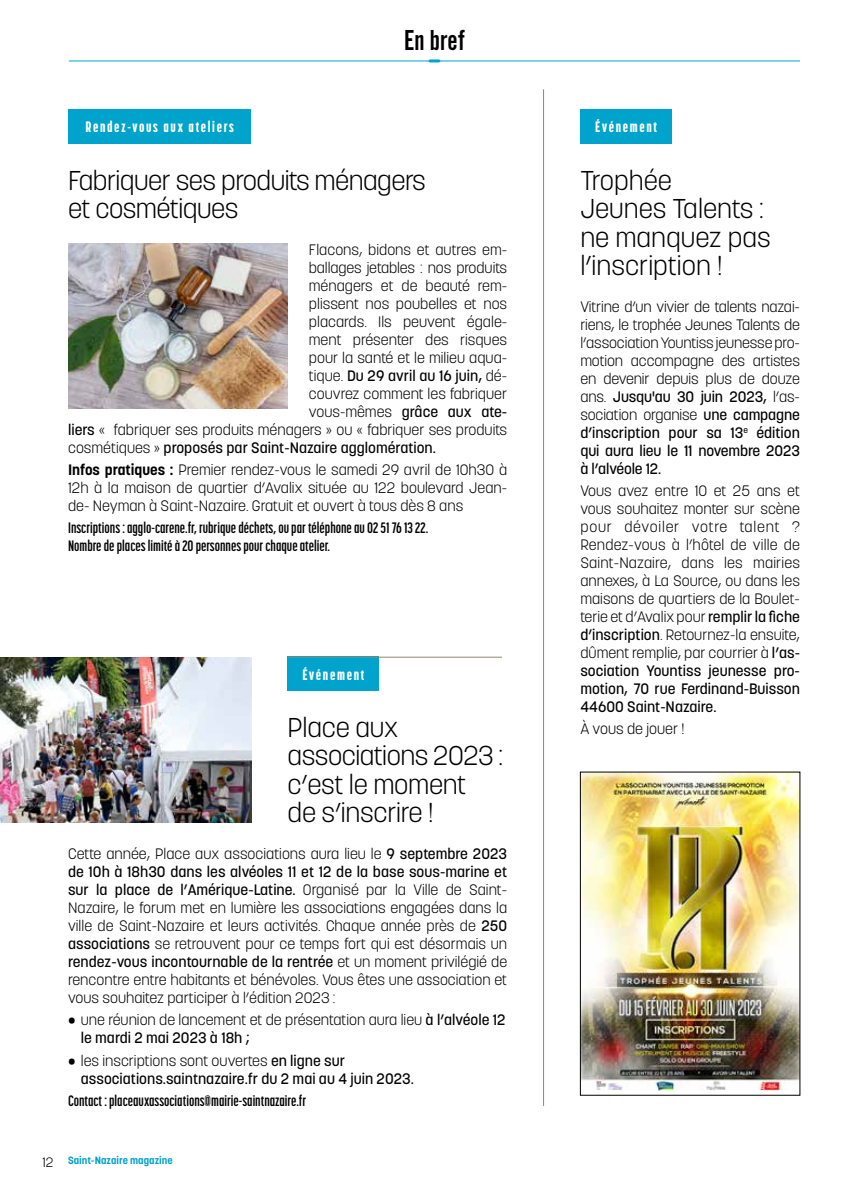
<style>
.page{position:relative;width:851px;height:1191px;background:#fff}
.page>*{position:absolute;margin:0;border:0;box-sizing:border-box;transform-origin:0 0}
.t1{font:30px "Alternate Got No 2 D";letter-spacing:.005em;color:#000}
.t2{font:300 27px/28.5px "Korolev";letter-spacing:-.02em;color:#000}
.t3{font:300 27px/28.5px "Korolev";color:#000}
.t4{font:300 15px/18px "Korolev";color:#000;text-align:justify}
.t5{font:500 15px/18px "Korolev";color:#000}
.t6{font:700 15px/18px "Korolev Compressed";color:#000}
.t7{font:800 15px "Korolev Compressed";letter-spacing:.11em;color:#fff}
.t8{font:300 13.5px "Korolev";color:#000}
.t9{font:700 10.5px "Korolev";color:#00a3cb}
.s1{font-weight:300}
.s2{font-weight:500}
.s3{font-weight:700}
</style>
<div class="page">
<img style="left:0;top:657px;width:251px;height:165px">
<hr style="left:69px;top:61px;width:730px;height:1px;background:#00a3cb">
<svg style="left:430px;top:59px;width:9px;height:2px"></svg>
<div style="left:287px;top:657px;width:92px;height:34px;background:#00a3cb"></div>
<div style="left:68px;top:110px;width:183px;height:34px;background:#00a3cb"></div>
<hr style="left:543px;top:89px;width:1px;height:1017px;background:#8b8973">
<hr style="left:287px;top:657px;width:215px;height:1px;background:#8b8973">
<div style="left:580px;top:110px;width:91px;height:34px;background:#00a3cb"></div>
<img style="left:582px;top:773px;width:216px;height:317px">
<div style="left:580px;top:771px;width:220px;height:324px;border:1px solid #000"></div>
<img style="left:68px;top:243px;width:219px;height:165px">
<h1 class="t1" style="left:404px;top:24px;width:62px">En bref</h1>
<p class="t7" style="left:85px;top:118px;width:150px">Rendez-vous aux ateliers</p>
<p class="t7" style="left:595px;top:118px;width:63px">Événement</p>
<h2 class="t2" style="left:68px;top:166px;width:359px">Fabriquer ses produits ménagers et cosmétiques</h2>
<p class="t4" style="left:309px;top:240px;width:200px">Flacons, bidons et autres em-</p>
<p class="t4" style="left:309px;top:258px;width:200px">ballages jetables : nos produits</p>
<p class="t4" style="left:309px;top:276px;width:200px">ménagers et de beauté rem-</p>
<p class="t4" style="left:309px;top:294px;width:200px">plissent nos poubelles et nos</p>
<p class="t4" style="left:309px;top:312px;width:200px">placards. Ils peuvent égale-</p>
<p class="t4" style="left:309px;top:330px;width:200px">ment présenter des risques</p>
<p class="t4" style="left:309px;top:348px;width:200px">pour la santé et le milieu aqua-</p>
<p class="t5" style="left:309px;top:366px;width:200px"><span class="s1">tique.</span> Du 29 avril au 16 juin, <span class="s1">dé-</span></p>
<p class="t4" style="left:309px;top:384px;width:200px">couvrez comment les fabriquer</p>
<p class="t5" style="left:309px;top:402px;width:200px"><span class="s1">vous-mêmes</span> grâce aux ate-</p>
<p class="t4" style="left:68px;top:420px;width:440px"><span class="s2">liers</span> « fabriquer ses produits ménagers » ou « fabriquer ses produits</p>
<p class="t5" style="left:68px;top:438px;width:369px"><span class="s1">cosmétiques »</span> proposés par Saint-Nazaire agglomération.</p>
<p class="t4" style="left:68px;top:461px;width:440px"><span class="s3">Infos pratiques :</span> Premier rendez-vous le samedi 29 avril de 10h30 à 12h à la maison de quartier d’Avalix située au 122 boulevard Jean&shy;de- Neyman à Saint-Nazaire. Gratuit et ouvert à tous dès 8 ans</p>
<p class="t6" style="left:68px;top:519px;width:361px">Inscriptions : agglo-carene.fr, rubrique déchets, ou par téléphone au 02 51 76 13 22.<br>Nombre de places limité à 20 personnes pour chaque atelier.</p>
<p class="t7" style="left:302px;top:665px;width:63px">Événement</p>
<h2 class="t2" style="left:287px;top:713px;width:217px">Place aux associations 2023 : c’est le moment<br>de s’inscrire !</h2>
<p class="t4" style="left:68px;top:844px;width:440px">Cette année, Place aux associations aura lieu le <span class="s2">9 septembre 2023 de 10h à 18h30 dans les alvéoles 11 et 12 de la base sous-marine et sur la place de l’Amérique-Latine.</span> Organisé par la Ville de Saint-Nazaire, le forum met en lumière les associations engagées dans la ville de Saint-Nazaire et leurs activités. Chaque année près de <span class="s2">250 associations</span> se retrouvent pour ce temps fort qui est désormais un <span class="s2">rendez-vous incontournable de la rentrée</span> et un moment privilégié de rencontre entre habitants et bénévoles. Vous êtes une association et vous souhaitez participer à l’édition 2023 :</p>
<p class="t4" style="left:81px;top:1011px;width:426px;text-indent:-13px">• une réunion de lancement et de présentation aura lieu <span class="s2">à l’alvéole 12 le mardi 2 mai 2023 à 18h ;</span></p>
<p class="t5" style="left:81px;top:1051px;width:334px;text-indent:-13px"><span class="s1">• les inscriptions sont ouvertes</span> en ligne sur associations.saintnazaire.fr du 2 mai au 4 juin 2023.</p>
<p class="t6" style="left:68px;top:1091px;width:240px">Contact : placeauxassociations@mairie-saintnazaire.fr</p>
<h2 class="t3" style="left:580px;top:166px;width:192px">Trophée<br>Jeunes Talents : ne manquez pas l’inscription !</h2>
<p class="t4" style="left:580px;top:297px;width:221px">Vitrine d’un vivier de talents nazai&shy;riens, le trophée Jeunes Talents de l’association Yountiss jeunesse pro&shy;motion accompagne des artistes en devenir depuis plus de douze ans. <span class="s2">Jusqu'au 30 juin 2023,</span> l’as&shy;sociation organise <span class="s2">une campagne d’inscription pour sa 13</span><sup>e</sup> <span class="s2">édition qui aura lieu le 11 novembre 2023 à l’alvéole 12.</span></p>
<p class="t4" style="left:580px;top:482px;width:221px">Vous avez entre 10 et 25 ans et vous souhaitez monter sur scène pour dévoiler votre talent ?<br>Rendez-vous à l’hôtel de ville de Saint-Nazaire, dans les mairies annexes, à La Source, ou dans les maisons de quartiers de la Boulet&shy;terie et d’Avalix pour <span class="s2">remplir la fiche d’inscription</span>. Retournez-la ensuite, dûment remplie, par courrier à <span class="s2">l’as&shy;sociation Yountiss jeunesse pro&shy;motion, 70 rue Ferdinand-Buisson 44600 Saint-Nazaire.</span></p>
<p class="t4" style="left:580px;top:720px;width:105px">À vous de jouer !</p>
<p class="t8" style="left:43px;top:1153px;width:13px">12</p>
<p class="t9" style="left:68px;top:1154px;width:106px">Saint-Nazaire magazine</p>
</div>
